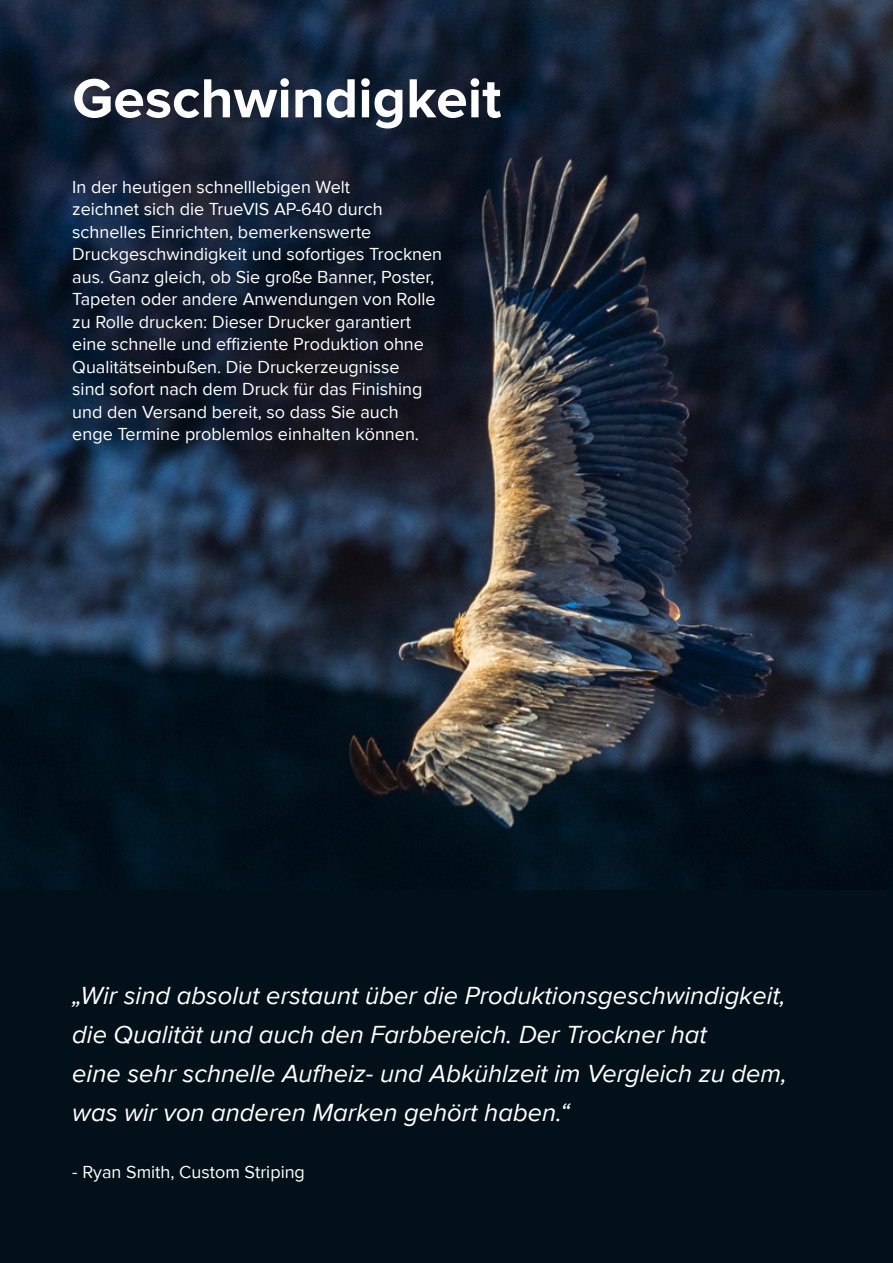
<style>
.page{position:relative;width:893px;height:1263px;background:#fff}
.page>*{position:absolute;margin:0;border:0;box-sizing:border-box;transform-origin:0 0}
.t1{font:700 57px "Proxima Nova";color:#fff}
.t2{font:italic 25.5px/39px "Proxima Nova";color:#fff}
.t3{font:18px/22.5px "Proxima Nova";color:#fff}
</style>
<div class="page">
<img style="left:1px;top:0;width:892px;height:891px">
<div style="left:1px;top:891px;width:892px;height:372px;background:#021019"></div>
<h1 class="t1" style="left:72px;top:72px;width:431px">Geschwindigkeit</h1>
<p class="t3" style="left:72px;top:176px;width:371px">In der heutigen schnelllebigen Welt<br>zeichnet sich die TrueVIS AP-640 durch schnelles Einrichten, bemerkenswerte Druckgeschwindigkeit und sofortiges Trocknen aus. Ganz gleich, ob Sie große Banner, Poster, Tapeten oder andere Anwendungen von Rolle zu Rolle drucken: Dieser Drucker garantiert eine schnelle und effiziente Produktion ohne Qualitätseinbußen. Die Druckerzeugnisse<br>sind sofort nach dem Druck für das Finishing und den Versand bereit, so dass Sie auch enge Termine problemlos einhalten können.</p>
<h2 class="t2" style="left:72px;top:976px;width:716px">„Wir sind absolut erstaunt über die Produktionsgeschwindigkeit, die Qualität und auch den Farbbereich. Der Trockner hat<br>eine sehr schnelle Aufheiz- und Abkühlzeit im Vergleich zu dem, was wir von anderen Marken gehört haben.“</h2>
<p class="t3" style="left:72px;top:1161px;width:234px">- Ryan Smith, Custom Striping</p>
</div>
